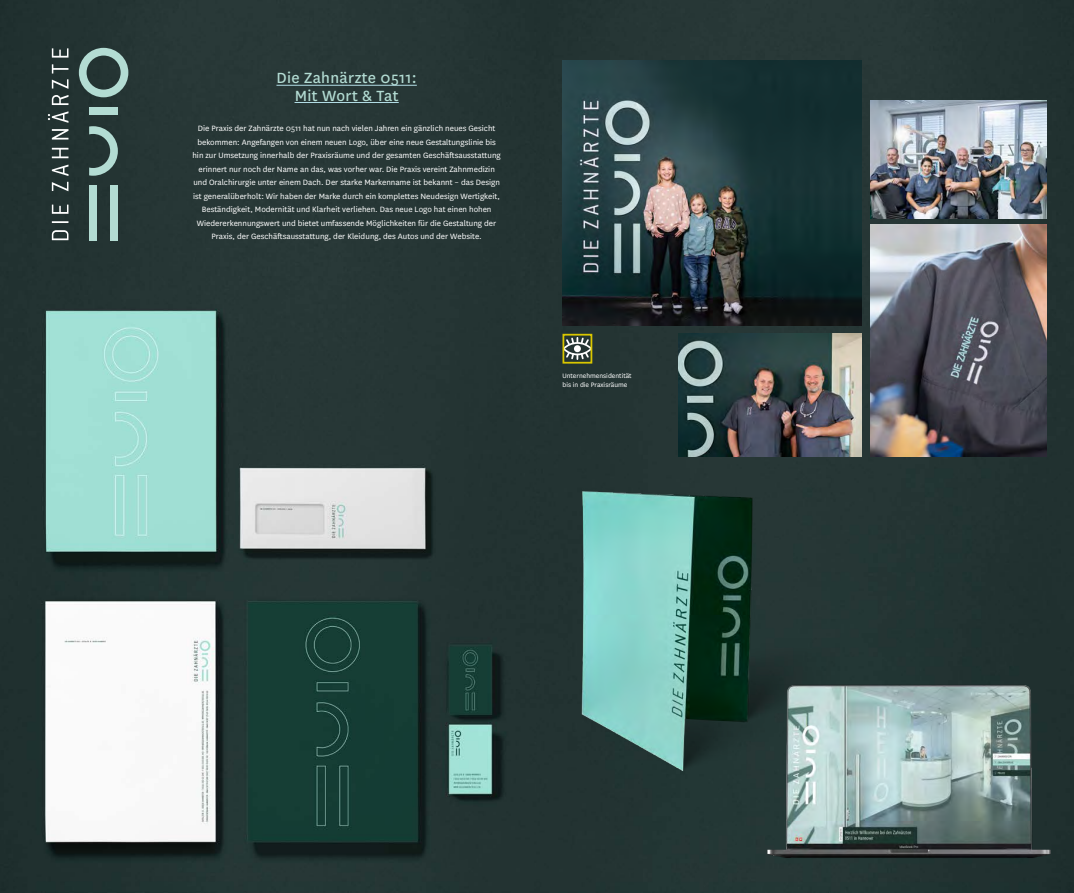
<style>
.page{position:relative;width:1074px;height:893px;background:#fff}
.page>*{position:absolute;margin:0;border:0;box-sizing:border-box;transform-origin:0 0}
.t1{font:17.25px/18px "National";letter-spacing:.02em;color:#b3dcd3;text-align:center}
.t2{font:9px/13.5px "National";color:#fff;text-align:center}
.t3{font:7.5px/9px "National";color:#fff}
</style>
<div class="page">
<img style="left:0;top:0;width:1074px;height:893px">
<img style="left:562px;top:61px;width:299px;height:264px">
<div style="left:89px;top:108px;width:29px;height:7px;background:#b3dcd3"></div>
<div style="left:89px;top:185px;width:8px;height:55px;background:#b3dcd3"></div>
<div style="left:110px;top:185px;width:8px;height:55px;background:#b3dcd3"></div>
<svg style="left:89px;top:126px;width:29px;height:50px"></svg>
<svg style="left:79px;top:48px;width:49px;height:49px;background:#5f7a75"></svg>
<svg style="left:48px;top:48px;width:20px;height:192px;background:#4a5756"></svg>
<hr style="left:294px;top:102px;width:105px;height:1px;background:#b2dde5">
<hr style="left:276px;top:85px;width:141px;height:1px;background:#b2dde5">
<img style="left:870px;top:225px;width:176px;height:231px">
<img style="left:870px;top:101px;width:176px;height:117px">
<img style="left:678px;top:334px;width:183px;height:122px">
<img style="left:540px;top:465px;width:299px;height:361px">
<img style="left:764px;top:671px;width:305px;height:199px">
<svg style="left:565px;top:337px;width:24px;height:24px"></svg>
<div style="left:562px;top:334px;width:30px;height:30px;border:2px solid #d9c600"></div>
<h1 class="t1" style="left:276px;top:67px;width:142px">Die Zahnärzte 0511:<br>Mit Wort &amp; Tat</h1>
<p class="t2" style="left:192px;top:121px;width:310px">Die Praxis der Zahnärzte 0511 hat nun nach vielen Jahren ein gänzlich neues Gesicht bekommen: Angefangen von einem neuen Logo, über eine neue Gestaltungslinie bis hin zur Umsetzung innerhalb der Praxisräume und der gesamten Geschäftsausstattung erinnert nur noch der Name an das, was vorher war. Die Praxis vereint Zahnmedizin und Oralchirurgie unter einem Dach. Der starke Markenname ist bekannt – das Design ist generalüberholt: Wir haben der Marke durch ein komplettes Neudesign Wertigkeit, Beständigkeit, Modernität und Klarheit verliehen. Das neue Logo hat einen hohen Wiedererkennungswert und bietet umfassende Möglichkeiten für die Gestaltung der Praxis, der Geschäftsausstattung, der Kleidung, des Autos und der Website.</p>
<p class="t3" style="left:562px;top:371px;width:71px">Unternehmensidentität bis in die Praxisräume</p>
</div>
